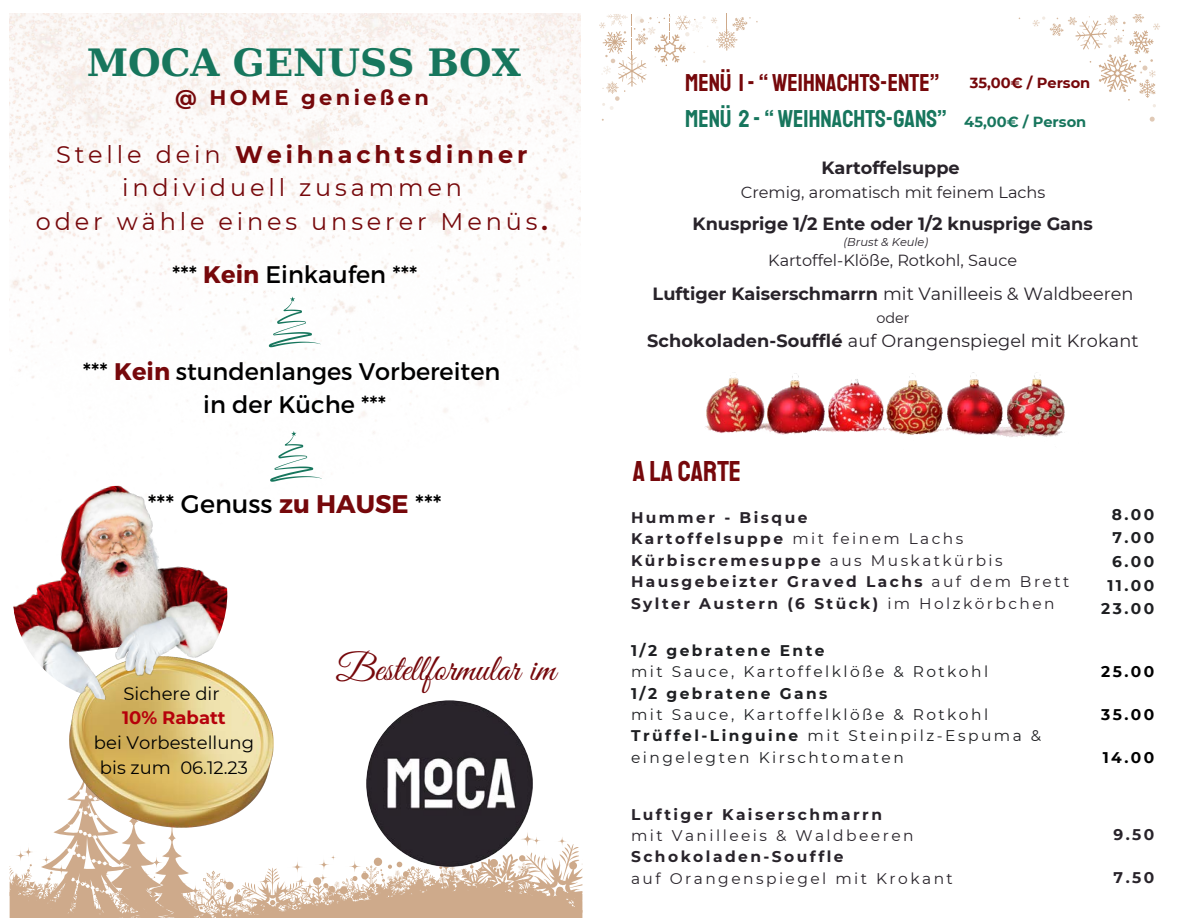
<style>
.page{position:relative;width:1188px;height:918px;background:#fff}
.page>*{position:absolute;margin:0;border:0;box-sizing:border-box;transform-origin:0 0}
.t1{font:37.65px "Great Vibes";color:#76080b}
.t2{font:700 37.5px "DejaVu Serif";color:#17765d}
.t3{font:29.1px "Staatliches";color:#76080b}
.t4{font:25.5px "Montserrat";color:#000}
.t5{font:24.6px "Staatliches";color:#76080b}
.t6{font:24.6px "Staatliches";color:#17765d}
.t7{font:24px "Montserrat";color:#000}
.t8{font:24px "Montserrat";letter-spacing:.16em;color:#76080b}
.t9{font:700 24px "Montserrat";letter-spacing:.16em;color:#76080b}
.t10{font:700 21px "Montserrat";letter-spacing:.16em;color:#76080b}
.t11{font:18px "Montserrat";color:#000}
.t12{font:700 18px "Montserrat";color:#b6010b}
.t13{font:17.7px "Montserrat";letter-spacing:.01em;color:#28232a}
.t14{font:700 17.7px "Montserrat";color:#28232a}
.t15{font:16.2px "Montserrat";color:#28232a}
.t16{font:16.05px "Montserrat";color:#28232a}
.t17{font:700 15.45px "Montserrat";letter-spacing:.16em;color:#28232a}
.t18{font:15.45px/21.3px "Montserrat";letter-spacing:.16em;color:#1e1f22}
.t19{font:700 15.45px "Montserrat";letter-spacing:.16em;color:#1e1f22}
.t20{font:15.45px "Montserrat";letter-spacing:.16em;color:#28232a}
.t21{font:700 15.45px "Montserrat";letter-spacing:.16em;color:#000}
.t22{font:700 14.55px "Montserrat";color:#76080b}
.t23{font:700 14.55px "Montserrat";color:#17765d}
.t24{font:14.4px "Montserrat";color:#28232a}
.t25{font:italic 11.4px "Montserrat";color:#28232a}
.s1{font-weight:400}
.s2{font-weight:700}
.s3{font-weight:700;color:#76080b}
</style>
<div class="page">
<img style="left:705px;top:372px;width:360px;height:65px">
<svg style="left:10px;top:740px;width:572px;height:178px"></svg>
<svg style="left:1150px;top:117px;width:5px;height:5px"></svg>
<svg style="left:1032px;top:14px;width:128px;height:93px"></svg>
<svg style="left:599px;top:14px;width:159px;height:96px"></svg>
<img style="left:10px;top:14px;width:570px;height:420px">
<svg style="left:269px;top:297px;width:52px;height:50px"></svg>
<svg style="left:270px;top:431px;width:52px;height:51px"></svg>
<img style="left:70px;top:678px;width:203px;height:150px">
<img style="left:13px;top:485px;width:221px;height:222px">
<img style="left:366px;top:700px;width:167px;height:167px;border-radius:50%">
<p class="t2" style="left:87px;top:41px;width:436px">MOCA GENUSS BOX</p>
<p class="t10" style="left:175px;top:85px;width:255px">@ HOME genießen</p>
<p class="t9" style="left:56px;top:139px;width:473px"><span class="s1">Stelle dein</span> Weihnachtsdinner</p>
<p class="t8" style="left:122px;top:173px;width:341px">individuell zusammen</p>
<p class="t8" style="left:36px;top:207px;width:513px">oder wähle eines unserer Menüs<span class="s2">.</span></p>
<p class="t7" style="left:172px;top:258px;width:247px">*** <span class="s3">Kein</span> Einkaufen ***</p>
<p class="t7" style="left:83px;top:356px;width:419px">*** <span class="s3">Kein</span> stundenlanges Vorbereiten</p>
<p class="t7" style="left:203px;top:389px;width:184px">in der Küche ***</p>
<p class="t4" style="left:148px;top:488px;width:296px">*** Genuss <span class="s3">zu HAUSE</span> ***</p>
<p class="t11" style="left:124px;top:682px;width:98px">Sichere dir</p>
<p class="t12" style="left:122px;top:707px;width:105px">10% Rabatt</p>
<p class="t11" style="left:94px;top:732px;width:162px">bei Vorbestellung</p>
<p class="t11" style="left:100px;top:757px;width:150px">bis zum 06.12.23</p>
<p class="t1" style="left:336px;top:648px;width:221px">Bestellformular im</p>
<p class="t5" style="left:685px;top:68px;width:256px">MENÜ 1 - “ WEIHNACHTS-ENTE”</p>
<p class="t22" style="left:970px;top:74px;width:122px">35,00€ / Person</p>
<p class="t6" style="left:685px;top:104px;width:263px">MENÜ 2 - “ WEIHNACHTS-GANS”</p>
<p class="t23" style="left:964px;top:113px;width:124px">45,00€ / Person</p>
<p class="t14" style="left:822px;top:157px;width:140px">Kartoffelsuppe</p>
<p class="t15" style="left:741px;top:182px;width:306px">Cremig, aromatisch mit feinem Lachs</p>
<p class="t14" style="left:693px;top:213px;width:402px">Knusprige 1/2 Ente oder 1/2 knusprige Gans</p>
<p class="t16" style="left:768px;top:251px;width:250px">Kartoffel-Klöße, Rotkohl, Sauce</p>
<p class="t25" style="left:844px;top:235px;width:86px">(Brust &amp; Keule)</p>
<p class="t13" style="left:653px;top:283px;width:482px"><span class="s2">Luftiger Kaiserschmarrn</span> mit Vanilleeis &amp; Waldbeeren</p>
<p class="t24" style="left:876px;top:310px;width:35px">oder</p>
<p class="t13" style="left:647px;top:330px;width:493px"><span class="s2">Schokoladen-Soufflé</span> auf Orangenspiegel mit Krokant</p>
<p class="t3" style="left:633px;top:454px;width:110px">A LA CARTE</p>
<p class="t17" style="left:631px;top:508px;width:178px">Hummer - Bisque</p>
<p class="t17" style="left:631px;top:530px;width:334px">Kartoffelsuppe <span class="s1">mit feinem Lachs</span></p>
<p class="t17" style="left:631px;top:551px;width:373px">Kürbiscremesuppe <span class="s1">aus Muskatkürbis</span></p>
<p class="t17" style="left:631px;top:572px;width:440px">Hausgebeizter Graved Lachs <span class="s1">auf dem Brett</span></p>
<p class="t17" style="left:631px;top:594px;width:425px">Sylter Austern (6 Stück) <span class="s1">im Holzkörbchen</span></p>
<p class="t19" style="left:631px;top:641px;width:195px">1/2 gebratene Ente</p>
<p class="t18" style="left:631px;top:661px;width:359px">mit Sauce, Kartoffelklöße &amp; Rotkohl</p>
<p class="t19" style="left:631px;top:684px;width:198px">1/2 gebratene Gans</p>
<p class="t18" style="left:631px;top:704px;width:359px">mit Sauce, Kartoffelklöße &amp; Rotkohl</p>
<p class="t18" style="left:631px;top:725px;width:412px"><span class="s2">Trüffel-Linguine</span> mit Steinpilz-Espuma &amp; eingelegten Kirschtomaten</p>
<p class="t17" style="left:631px;top:805px;width:253px">Luftiger Kaiserschmarrn</p>
<p class="t20" style="left:631px;top:826px;width:284px">mit Vanilleeis &amp; Waldbeeren</p>
<p class="t17" style="left:631px;top:847px;width:214px">Schokoladen-Souffle</p>
<p class="t20" style="left:631px;top:869px;width:323px">auf Orangenspiegel mit Krokant</p>
<p class="t19" style="left:1112px;top:505px;width:44px">8.00</p>
<p class="t19" style="left:1112px;top:528px;width:43px">7.00</p>
<p class="t19" style="left:1112px;top:552px;width:44px">6.00</p>
<p class="t19" style="left:1107px;top:576px;width:48px">11.00</p>
<p class="t19" style="left:1101px;top:599px;width:55px">23.00</p>
<p class="t21" style="left:1101px;top:662px;width:55px">25.00</p>
<p class="t21" style="left:1101px;top:705px;width:55px">35.00</p>
<p class="t21" style="left:1103px;top:748px;width:53px">14.00</p>
<p class="t17" style="left:1113px;top:825px;width:42px">9.50</p>
<p class="t17" style="left:1114px;top:868px;width:42px">7.50</p>
</div>
